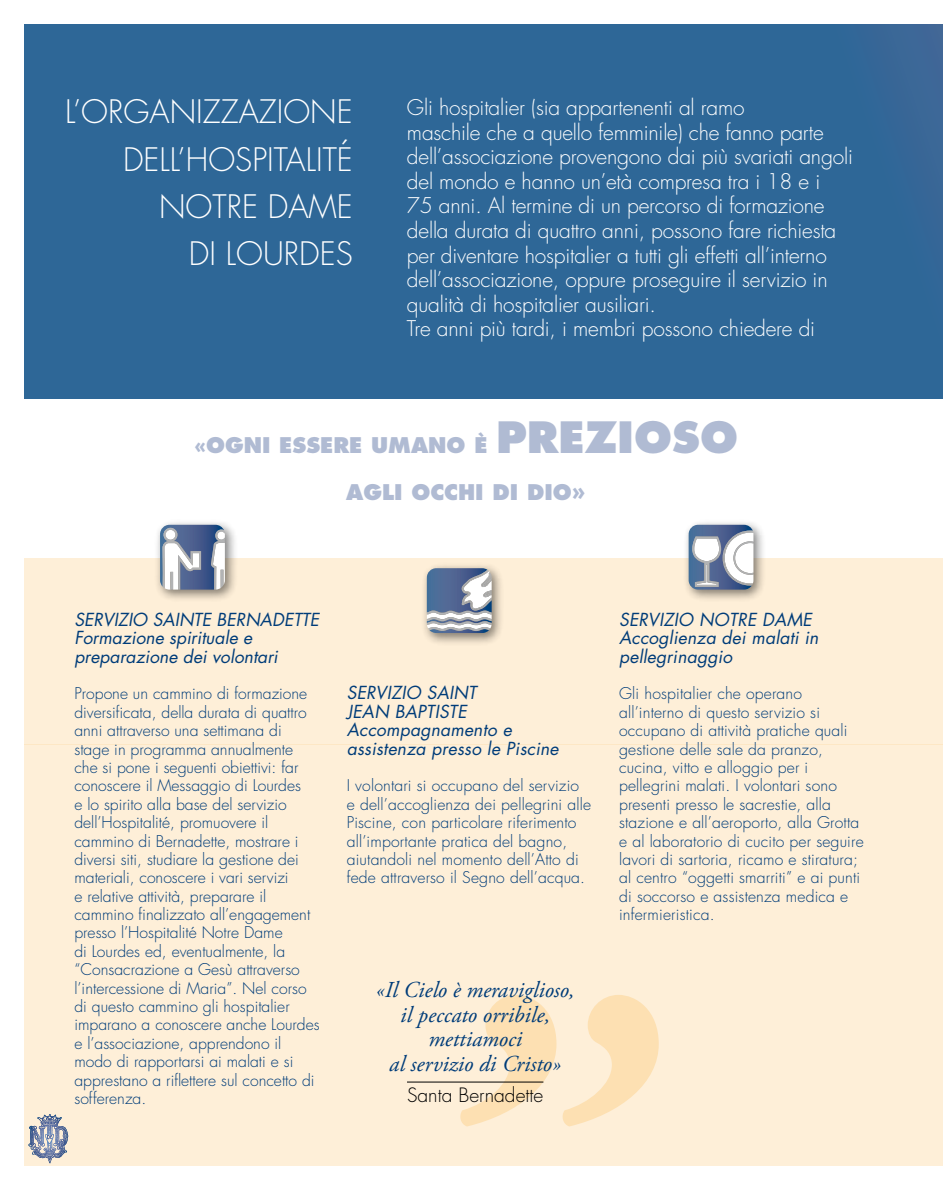
<style>
.page{position:relative;width:943px;height:1191px;background:#fff}
.page>*{position:absolute;margin:0;border:0;box-sizing:border-box;transform-origin:0 0}
.t1{font:300 31.5px/47.2px "Futura";color:#fff;text-align:right}
.t2{font:italic 22.75px/24.5px "Adobe Garamond Pro";color:#003c79;text-align:center}
.t3{font:300 21px/24.5px "Futura";letter-spacing:-.01em;color:#fff}
.t4{font:800 21px "Futura";color:#b0bbd3}
.t5{font:300 19.25px "Futura";color:#000}
.t6{font:italic 17.5px/18.4px "Futura";letter-spacing:.01em;color:#003c79}
.t7{font:300 15.75px/18.4px "Futura";color:#003c79}
.s1{font-size:42px}
.s2{font-size:24.5px}
</style>
<div class="page">
<div style="left:25px;top:25px;width:918px;height:374px;background:#2e6797"></div>
<div style="left:25px;top:744px;width:918px;height:422px;background:#feefd8"></div>
<svg style="left:28px;top:1114px;width:38px;height:48px"></svg>
<svg style="left:942px;top:25px;width:1px;height:193px"></svg>
<hr style="left:942px;top:744px;width:1px;height:422px;background:#fde0b2">
<div style="left:25px;top:558px;width:918px;height:186px;background:#feefd8"></div>
<svg style="left:458px;top:995px;width:200px;height:131px"></svg>
<hr style="left:407px;top:1081px;width:136px;height:1px;background:#000">
<div style="left:154px;top:518px;width:84px;height:84px;background:#000;opacity:.5"></div>
<svg style="left:160px;top:525px;width:65px;height:64px;background:#8f9cb5"></svg>
<div style="left:682px;top:518px;width:84px;height:84px;background:#000;opacity:.5"></div>
<svg style="left:688px;top:525px;width:65px;height:64px"></svg>
<div style="left:420px;top:562px;width:84px;height:84px;background:#000;opacity:.5"></div>
<svg style="left:427px;top:568px;width:64px;height:65px;background:#8d9bb2"></svg>
<h1 class="t1" style="left:65px;top:89px;width:289px">L’ORGANIZZAZIONE<br>DELL’HOSPITALITÉ<br>NOTRE DAME<br>DI LOURDES</h1>
<p class="t3" style="left:407px;top:96px;width:447px">Gli hospitalier (sia appartenenti al ramo<br>maschile che a quello femminile) che fanno parte dell’associazione provengono dai più svariati angoli del mondo e hanno un’età compresa tra i 18 e i<br>75 anni. Al termine di un percorso di formazione della durata di quattro anni, possono fare richiesta per diventare hospitalier a tutti gli effetti all’interno dell’associazione, oppure proseguire il servizio in qualità di hospitalier ausiliari.<br>Tre anni più tardi, i membri possono chiedere di</p>
<h3 class="t4" style="left:194px;top:432px;width:545px">«OGNI ESSERE UMANO È <span class="s1">PREZIOSO</span></h3>
<h3 class="t4" style="left:346px;top:479px;width:241px">AGLI OCCHI DI DIO<span class="s2">»</span></h3>
<p class="t6" style="left:74px;top:610px;width:246px">SERVIZIO SAINTE BERNADETTE<br>Formazione spirituale e preparazione dei volontari</p>
<p class="t7" style="left:74px;top:684px;width:247px">Propone un cammino di formazione diversificata, della durata di quattro anni attraverso una settimana di stage in programma annualmente che si pone i seguenti obiettivi: far conoscere il Messaggio di Lourdes<br>e lo spirito alla base del servizio dell’Hospitalité, promuovere il cammino di Bernadette, mostrare i diversi siti, studiare la gestione dei materiali, conoscere i vari servizi<br>e relative attività, preparare il cammino finalizzato all’engagement presso l’Hospitalité Notre Dame<br>di Lourdes ed, eventualmente, la “Consacrazione a Gesù attraverso l’intercessione di Maria”. Nel corso di questo cammino gli hospitalier imparano a conoscere anche Lourdes e l’associazione, apprendono il modo di rapportarsi ai malati e si apprestano a riflettere sul concetto di sofferenza.</p>
<p class="t6" style="left:347px;top:683px;width:213px">SERVIZIO SAINT<br>JEAN BAPTISTE<br>Accompagnamento e assistenza presso le Piscine</p>
<p class="t7" style="left:347px;top:776px;width:246px">I volontari si occupano del servizio e dell’accoglienza dei pellegrini alle Piscine, con particolare riferimento all’importante pratica del bagno, aiutandoli nel momento dell’Atto di fede attraverso il Segno dell’acqua.</p>
<h2 class="t2" style="left:376px;top:978px;width:200px">«Il Cielo è meraviglioso, il peccato orribile, mettiamoci<br>al servizio di Cristo»</h2>
<p class="t5" style="left:407px;top:1082px;width:138px">Santa Bernadette</p>
<p class="t6" style="left:619px;top:610px;width:201px">SERVIZIO NOTRE DAME<br>Accoglienza dei malati in pellegrinaggio</p>
<p class="t7" style="left:619px;top:684px;width:246px">Gli hospitalier che operano all’interno di questo servizio si occupano di attività pratiche quali gestione delle sale da pranzo, cucina, vitto e alloggio per i pellegrini malati. I volontari sono presenti presso le sacrestie, alla stazione e all’aeroporto, alla Grotta e al laboratorio di cucito per seguire lavori di sartoria, ricamo e stiratura; al centro “oggetti smarriti” e ai punti di soccorso e assistenza medica e infermieristica.</p>
</div>
